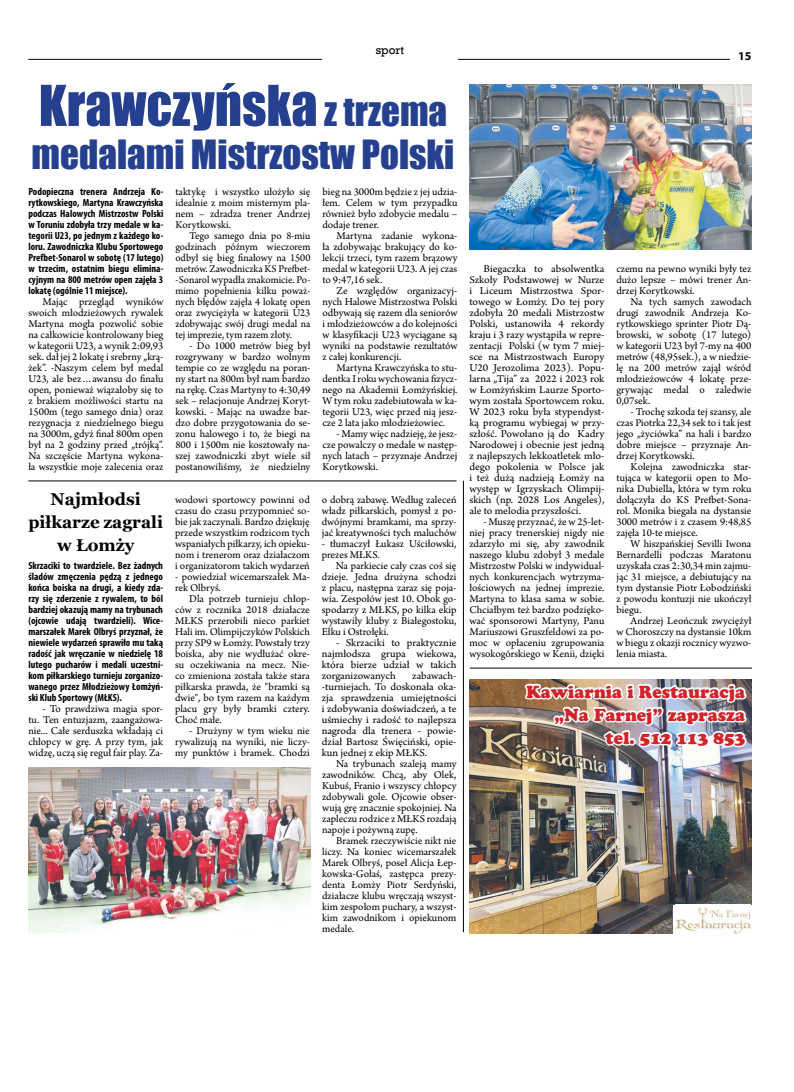
<style>
.page{position:relative;width:794px;height:1092px;background:#fff}
.page>*{position:absolute;margin:0;border:0;box-sizing:border-box;transform-origin:0 0}
.t1{font:52px "Impact";color:#25408f}
.t2{font:37px "Impact";color:#25408f}
.t3{font:17.3px/23px "Cooper Black Std";color:#d2232a;text-align:right}
.t4{font:700 17px/23px "Georgia";color:#000;text-align:center}
.t5{font:700 12px "Myriad Pro";color:#000}
.t6{font:11px/11px "Arno Pro";color:#000;text-align:justify}
.t7{font:11px/11px "Arno Pro";color:#000;text-align:justify;scale:1.04 1}
.t8{font:11px "Rockwell";color:#000}
.t9{font:700 condensed 10.4px/11px "Myriad Pro";color:#000;text-align:justify}
.s1{font-size:37px}
</style>
<div class="page">
<hr style="left:28px;top:59px;width:702px;height:1px;background:#000">
<div style="left:322px;top:45px;width:136px;height:18px;background:#fff"></div>
<img style="left:469px;top:679px;width:282px;height:254px">
<img style="left:523px;top:682px;width:225px;height:252px">
<div style="left:673px;top:904px;width:79px;height:29px;background:#fff"></div>
<img style="left:676px;top:907px;width:75px;height:26px">
<hr style="left:470px;top:667px;width:282px;height:1px;background:#000">
<img style="left:28px;top:767px;width:283px;height:165px">
<img style="left:469px;top:85px;width:282px;height:165px">
<hr style="left:28px;top:480px;width:428px;height:1px;background:#000">
<hr style="left:463px;top:480px;width:1px;height:452px;background:#000">
<p class="t8" style="left:376px;top:43px;width:30px">sport</p>
<h1 class="t1" style="left:39px;top:65px;width:410px">Krawczyńska <span class="s1">z trzema</span></h1>
<h2 class="t2" style="left:32px;top:126px;width:424px">medalami Mistrzostw Polski</h2>
<p class="t9" style="left:28px;top:185px;width:136px">Podopieczna trenera Andrzeja Ko&shy;rytkowskiego, Martyna Krawczyńska podczas Halowych Mistrzostw Polski w Toruniu zdobyła trzy medale w ka&shy;tegorii U23, po jednym z każdego ko&shy;loru. Zawodniczka Klubu Sportowego Prefbet-Sonarol w sobotę (17 lutego) w trzecim, ostatnim biegu elimina&shy;cyjnym na 800 metrów open zajęła 3 lokatę (ogólnie 11 miejsce).</p>
<p class="t6" style="left:28px;top:296px;width:136px;text-indent:14px">Mając przegląd wyników swoich młodzieżowych rywalek Martyna mogła pozwolić sobie na całkowicie kontrolowany bieg w kategorii U23, a wynik 2:09,93 sek. dał jej 2 lokatę i srebrny „krą&shy;żek”. -Naszym celem był medal U23, ale bez…awansu do finału open, ponieważ wiązałoby się to z brakiem możliwości startu na 1500m (tego samego dnia) oraz rezygnacja z niedzielnego biegu na 3000m, gdyż finał 800m open był na 2 godziny przed „trójką”.<br>Na szczęście Martyna wykona&shy;ła wszystkie moje zalecenia oraz</p>
<h3 class="t4" style="left:28px;top:486px;width:136px">Najmłodsi piłkarze zagrali w Łomży</h3>
<p class="t9" style="left:28px;top:559px;width:136px">Skrzaciki to twardziele. Bez żadnych śladów zmęczenia pędzą z jednego końca boiska na drugi, a kiedy zda&shy;rzy się zderzenie z rywalem, to ból bardziej okazują mamy na trybunach (ojcowie udają twardzieli). Wice&shy;marszałek Marek Olbryś przyznał, że niewiele wydarzeń sprawiło mu taką radość jak wręczanie w niedzielę 18 lutego pucharów i medali uczestni&shy;kom piłkarskiego turnieju zorganizo&shy;wanego przez Młodzieżowy Łomżyń&shy;ski Klub Sportowy (MŁKS).</p>
<p class="t6" style="left:28px;top:703px;width:136px;text-indent:14px">- To prawdziwa magia spor&shy;tu. Ten entuzjazm, zaangażowa&shy;nie... Całe serduszka wkładają ci chłopcy w grę. A przy tym, jak widzę, uczą się reguł fair play. Za-</p>
<p class="t6" style="left:175px;top:186px;width:136px">taktykę i wszystko ułożyło się idealnie z moim misternym pla&shy;nem – zdradza trener Andrzej Korytkowski.</p>
<p class="t6" style="left:175px;top:230px;width:136px;text-indent:14px">Tego samego dnia po 8-miu godzinach późnym wieczorem odbył się bieg finałowy na 1500 metrów. Zawodniczka KS Prefbet--Sonarol wypadła znakomicie. Po&shy;mimo popełnienia kilku poważ&shy;nych błędów zajęła 4 lokatę open oraz zwyciężyła w kategorii U23 zdobywając swój drugi medal na tej imprezie, tym razem złoty.</p>
<p class="t6" style="left:175px;top:340px;width:136px;text-indent:14px">- Do 1000 metrów bieg był rozgrywany w bardzo wolnym tempie co ze względu na poran&shy;ny start na 800m był nam bardzo na rękę. Czas Martyny to 4:30,49 sek – relacjonuje Andrzej Koryt&shy;kowski. - Mając na uwadze bar&shy;dzo dobre przygotowania do se&shy;zonu halowego i to, że biegi na 800 i 1500m nie kosztowały na&shy;szej zawodniczki zbyt wiele sił postanowiliśmy, że niedzielny</p>
<p class="t6" style="left:175px;top:494px;width:136px">wodowi sportowcy powinni od czasu do czasu przypomnieć so&shy;bie jak zaczynali. Bardzo dziękuję przede wszystkim rodzicom tych wspaniałych piłkarzy, ich opieku&shy;nom i trenerom oraz działaczom i organizatorom takich wydarzeń</p>
<p class="t6" style="left:175px;top:571px;width:136px">- powiedział wicemarszałek Ma&shy;rek Olbryś.</p>
<p class="t6" style="left:175px;top:593px;width:136px;text-indent:14px">Dla potrzeb turnieju chłop&shy;ców z rocznika 2018 działacze MŁKS przerobili nieco parkiet Hali im. Olimpijczyków Polskich przy SP9 w Łomży. Powstały trzy boiska, aby nie wydłużać okre&shy;su oczekiwania na mecz. Nie&shy;co zmieniona została także stara piłkarska prawda, że "bramki są dwie", bo tym razem na każdym placu gry były bramki cztery.<br>Choć małe.</p>
<p class="t6" style="left:175px;top:725px;width:136px;text-indent:14px">- Drużyny w tym wieku nie rywalizują na wyniki, nie liczy&shy;my punktów i bramek. Chodzi</p>
<p class="t6" style="left:322px;top:186px;width:136px">bieg na 3000m będzie z jej udzia&shy;łem. Celem w tym przypadku również było zdobycie medalu – dodaje trener.</p>
<p class="t6" style="left:322px;top:230px;width:136px;text-indent:14px">Martyna zadanie wykona&shy;ła zdobywając brakujący do ko&shy;lekcji trzeci, tym razem brązowy medal w kategorii U23. A jej czas to 9:47,16 sek.</p>
<p class="t6" style="left:322px;top:285px;width:136px;text-indent:14px">Ze względów organizacyj&shy;nych Halowe Mistrzostwa Polski odbywają się razem dla seniorów i młodzieżowców a do kolejności w klasyfikacji U23 wyciągane są wyniki na podstawie rezultatów z całej konkurencji.</p>
<p class="t6" style="left:322px;top:362px;width:136px;text-indent:14px">Martyna Krawczyńska to stu&shy;dentka I roku wychowania fizycz&shy;nego na Akademii Łomżyńskiej.<br>W tym roku zadebiutowała w ka&shy;tegorii U23, więc przed nią jesz&shy;cze 2 lata jako młodzieżowiec.</p>
<p class="t6" style="left:322px;top:428px;width:136px;text-indent:14px">- Mamy więc nadzieję, że jesz&shy;cze powalczy o medale w następ&shy;nych latach – przyznaje Andrzej Korytkowski.</p>
<p class="t6" style="left:322px;top:494px;width:136px">o dobrą zabawę. Według zaleceń władz piłkarskich, pomysł z po&shy;dwójnymi bramkami, ma sprzy&shy;jać kreatywności tych maluchów</p>
<p class="t6" style="left:322px;top:538px;width:136px">- tłumaczył Łukasz Uściłowski, prezes MŁKS.</p>
<p class="t6" style="left:322px;top:560px;width:136px;text-indent:14px">Na parkiecie cały czas coś się dzieje. Jedna drużyna schodzi z placu, następna zaraz się poja&shy;wia. Zespołów jest 10. Obok go&shy;spodarzy z MŁKS, po kilka ekip wystawiły kluby z Białegostoku, Ełku i Ostrołęki.</p>
<p class="t7" style="left:322px;top:637px;width:131px;text-indent:14px">- Skrzaciki to praktycznie najmłodsza grupa wiekowa, która bierze udział w takich zorganizowanych</p>
<p class="t7" style="left:322px;top:670px;width:131px;text-indent:90px">zabawach--turniejach. To doskonała oka&shy;zja sprawdzenia umiejętności i zdobywania doświadczeń, a te uśmiechy i radość to najlepsza nagroda dla trenera - powie&shy;dział Bartosz Święciński, opie&shy;kun jednej z ekip MŁKS.</p>
<p class="t6" style="left:322px;top:758px;width:136px;text-indent:14px">Na trybunach szaleją mamy zawodników. Chcą, aby Olek, Kubuś, Franio i wszyscy chłopcy zdobywali gole. Ojcowie obser&shy;wują grę znacznie spokojniej. Na zapleczu rodzice z MŁKS rozdają napoje i pożywną zupę.</p>
<p class="t6" style="left:322px;top:835px;width:136px;text-indent:14px">Bramek rzeczywiście nikt nie liczy. Na koniec wicemarszałek Marek Olbryś, poseł Alicja Łep&shy;kowska-Gołaś, zastępca prezy&shy;denta Łomży Piotr Serdyński, działacze klubu wręczają wszyst&shy;kim zespołom puchary, a wszyst&shy;kim zawodnikom i opiekunom medale.</p>
<p class="t5" style="left:738px;top:48px;width:15px">15</p>
<p class="t7" style="left:469px;top:263px;width:131px;text-indent:14px">Biegaczka to absolwentka Szkoły Podstawowej w Nurze i Liceum Mistrzostwa Spor&shy;towego w Łomży. Do tej pory zdobyła 20 medali Mistrzostw Polski, ustanowiła 4 rekordy kraju i 3 razy wystąpiła w repre&shy;zentacji Polski (w tym 7 miej&shy;sce na Mistrzostwach Europy U20 Jerozolima 2023). Popu&shy;larna „Tija” za 2022 i 2023 rok w Łomżyńskim Laurze Sporto&shy;wym została Sportowcem roku.<br>W 2023 roku była stypendyst&shy;ką programu wybiegaj w przy&shy;szłość. Powołano ją do Kadry Narodowej i obecnie jest jedną z najlepszych lekkoatletek mło&shy;dego pokolenia w Polsce jak i też dużą nadzieją Łomży na występ w Igrzyskach Olimpij&shy;skich (np. 2028 Los Angeles), ale to melodia przyszłości.</p>
<p class="t6" style="left:469px;top:516px;width:136px;text-indent:14px">- Muszę przyznać, że w 25-let&shy;niej pracy trenerskiej nigdy nie zdarzyło mi się, aby zawodnik naszego klubu zdobył 3 medale Mistrzostw Polski w indywidual&shy;nych konkurencjach wytrzyma&shy;łościowych na jednej imprezie.<br>Martyna to klasa sama w sobie.<br>Chciałbym też bardzo podzięko&shy;wać sponsorowi Martyny, Panu Mariuszowi Gruszfeldowi za po&shy;moc w opłaceniu zgrupowania wysokogórskiego w Kenii, dzięki</p>
<p class="t6" style="left:616px;top:263px;width:136px">czemu na pewno wyniki były tez dużo lepsze – mówi trener An&shy;drzej Korytkowski.</p>
<p class="t6" style="left:616px;top:296px;width:136px;text-indent:14px">Na tych samych zawodach drugi zawodnik Andrzeja Ko&shy;rytkowskiego sprinter Piotr Dą&shy;browski, w sobotę (17 lutego) w kategorii U23 był 7-my na 400 metrów (48,95sek.), a w niedzie&shy;lę na 200 metrów zajął wśród młodzieżowców 4 lokatę prze&shy;grywając medal o zaledwie 0,07sek.</p>
<p class="t6" style="left:616px;top:406px;width:136px;text-indent:14px">- Trochę szkoda tej szansy, ale czas Piotrka 22,34 sek to i tak jest jego „życiówka” na hali i bardzo dobre miejsce – przyznaje An&shy;drzej Korytkowski.</p>
<p class="t6" style="left:616px;top:461px;width:136px;text-indent:14px">Kolejna zawodniczka star&shy;tująca w kategorii open to Mo&shy;nika Dubiella, która w tym roku dołączyła do KS Prefbet-Sona&shy;rol. Monika biegała na dystansie 3000 metrów i z czasem 9:48,85 zajęła 10-te miejsce.</p>
<p class="t6" style="left:616px;top:538px;width:136px;text-indent:14px">W hiszpańskiej Sevilli Iwona Bernardelli podczas Maratonu uzyskała czas 2:30,34 min zajmu&shy;jąc 31 miejsce, a debiutujący na tym dystansie Piotr Łobodziński z powodu kontuzji nie ukończył biegu.</p>
<p class="t6" style="left:616px;top:615px;width:136px;text-indent:14px">Andrzej Leończuk zwyciężył w Choroszczy na dystansie 10km w biegu z okazji rocznicy wyzwo&shy;lenia miasta.</p>
<h3 class="t3" style="left:526px;top:680px;width:220px">Kawiarnia i Restauracja „Na Farnej” zaprasza tel. 512 113 853</h3>
</div>
